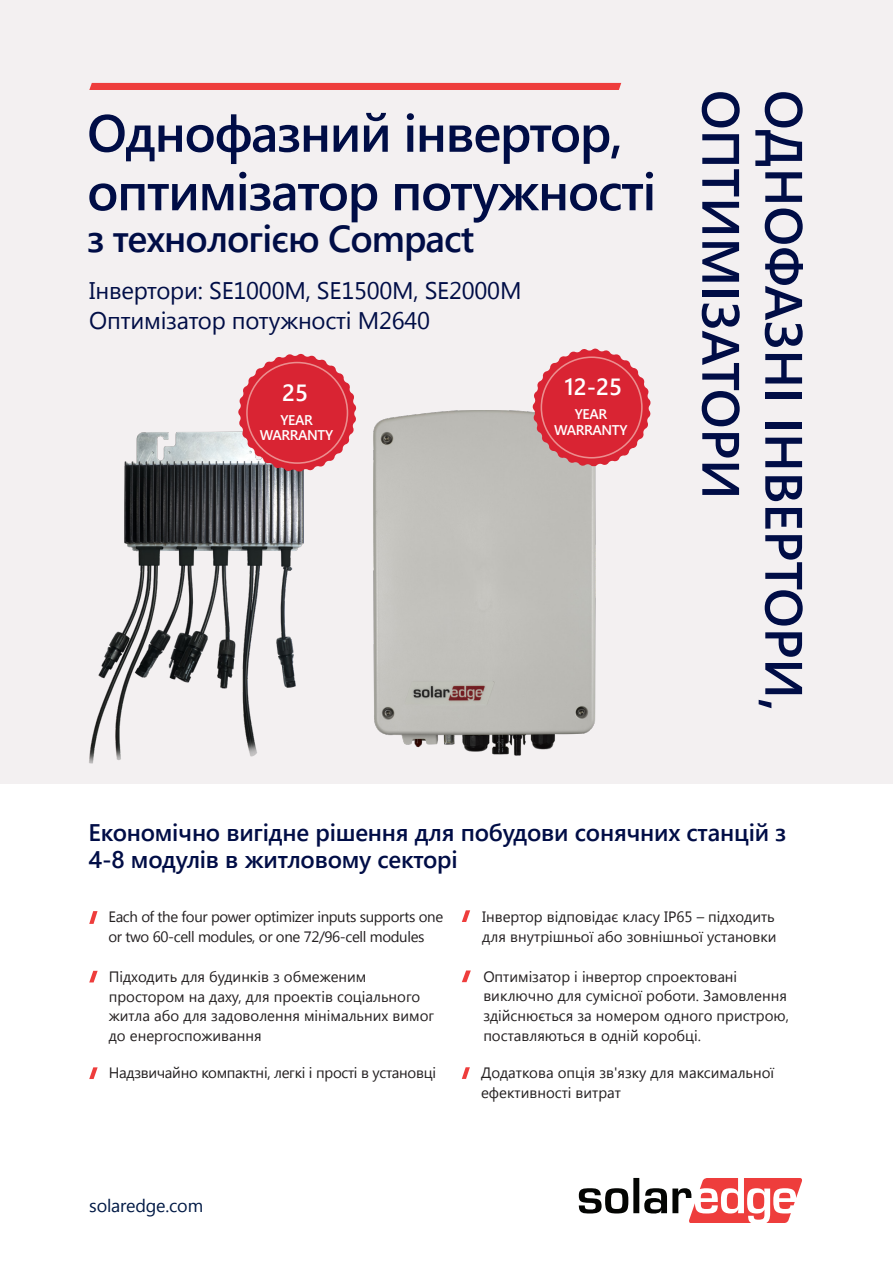
<style>
.page{position:relative;width:893px;height:1263px;background:#fff}
.page>*{position:absolute;margin:0;border:0;box-sizing:border-box;transform-origin:0 0}
.t1{font:600 52.5px/58.5px "Segoe UI";letter-spacing:-.025em;color:#000d46}
.t2{font:600 52.5px "Segoe UI";color:#000d46}
.t3{font:600 37.5px "Segoe UI";letter-spacing:-.025em;color:#000d46}
.t4{font:600 24px/27.2px "Segoe UI";letter-spacing:-.01em;color:#000d46}
.t5{font:24px "Segoe UI";letter-spacing:-.01em;color:#000d46}
.t6{font:600 23.4px "Segoe UI";color:#fff}
.t7{font:18px "Segoe UI";letter-spacing:-.01em;color:#001945}
.Body_running_text{font:15px/19.6px "Segoe UI";color:#231f20}
.Body_running_text-2{font:15px/19.6px "Segoe UI";letter-spacing:-.025em;color:#231f20}
.Body_running_text-3{font:15px "Segoe UI";letter-spacing:-.02em;color:#231f20}
.t8{font:600 14.1px "Segoe UI";letter-spacing:-.03em;color:#fff}
</style>
<div class="page">
<div style="left:0;top:0;width:893px;height:1249px;background:#f3f0f1"></div>
<div style="left:0;top:784px;width:893px;height:479px;background:#fff"></div>
<svg style="left:579px;top:1178px;width:223px;height:45px"></svg>
<div style="left:89px;top:83px;width:532px;height:7px;background:#ee3d3c"></div>
<img style="left:373px;top:410px;width:223px;height:346px">
<img style="left:89px;top:431px;width:215px;height:332px">
<svg style="left:532px;top:348px;width:119px;height:118px"></svg>
<div style="left:541px;top:356px;width:102px;height:102px;border:2px solid #ec8e8f;border-radius:50%"></div>
<svg style="left:238px;top:354px;width:119px;height:118px"></svg>
<div style="left:246px;top:362px;width:102px;height:102px;border:2px solid #ec8e8f;border-radius:50%"></div>
<svg style="left:89px;top:971px;width:9px;height:11px"></svg>
<svg style="left:89px;top:911px;width:9px;height:13px"></svg>
<svg style="left:89px;top:1067px;width:9px;height:12px"></svg>
<svg style="left:462px;top:910px;width:8px;height:12px"></svg>
<svg style="left:462px;top:970px;width:9px;height:12px"></svg>
<svg style="left:462px;top:1067px;width:8px;height:12px"></svg>
<p class="t1" style="left:87px;top:103px;width:571px">Однофазний інвертор, оптимізатор потужності</p>
<p class="t3" style="left:87px;top:209px;width:389px">з технологією Compact</p>
<p class="t5" style="left:89px;top:274px;width:434px">Інвертори: SE1000M, SE1500M, SE2000M</p>
<p class="t5" style="left:89px;top:304px;width:342px">Оптимізатор потужності M2640</p>
<p class="t6" style="left:282px;top:374px;width:27px">25</p>
<p class="t8" style="left:280px;top:408px;width:34px">YEAR</p>
<p class="t8" style="left:260px;top:424px;width:75px">WARRANTY</p>
<p class="t6" style="left:564px;top:368px;width:59px">12-25</p>
<p class="t8" style="left:575px;top:403px;width:34px">YEAR</p>
<p class="t8" style="left:554px;top:419px;width:75px">WARRANTY</p>
<p class="t2" style="left:763px;top:90px;width:411px;rotate:90deg">ОПТИМІЗАТОРИ</p>
<p class="t2" style="left:826px;top:90px;width:623px;rotate:90deg">ОДНОФАЗНІ ІНВЕРТОРИ,</p>
<p class="t4" style="left:89px;top:819px;width:699px">Економічно вигідне рішення для побудови сонячних станцій з<br>4-8 модулів в житловому секторі</p>
<p class="Body_running_text-2" style="left:108px;top:906px;width:336px">Each of the four power optimizer inputs supports one or two 60-cell modules, or one 72/96-cell modules</p>
<p class="Body_running_text" style="left:482px;top:906px;width:296px">Інвертор відповідає класу IP65 – підходить для внутрішньої або зовнішньої установки</p>
<p class="Body_running_text" style="left:483px;top:966px;width:307px">Оптимізатор і інвертор спроектовані виключно для сумісної роботи. Замовлення здійснюється за номером одного пристрою, поставляються в одній коробці.</p>
<p class="Body_running_text" style="left:481px;top:1062px;width:295px">Додаткова опція зв'язку для максимальної ефективності витрат</p>
<p class="Body_running_text" style="left:109px;top:966px;width:327px">Підходить для будинків з обмеженим простором на даху, для проектів соціального житла або для задоволення мінімальних вимог до енергоспоживання</p>
<p class="Body_running_text-3" style="left:109px;top:1062px;width:329px">Надзвичайно компактні, легкі і прості в установці</p>
<p class="t7" style="left:89px;top:1193px;width:115px">solaredge.com</p>
</div>
